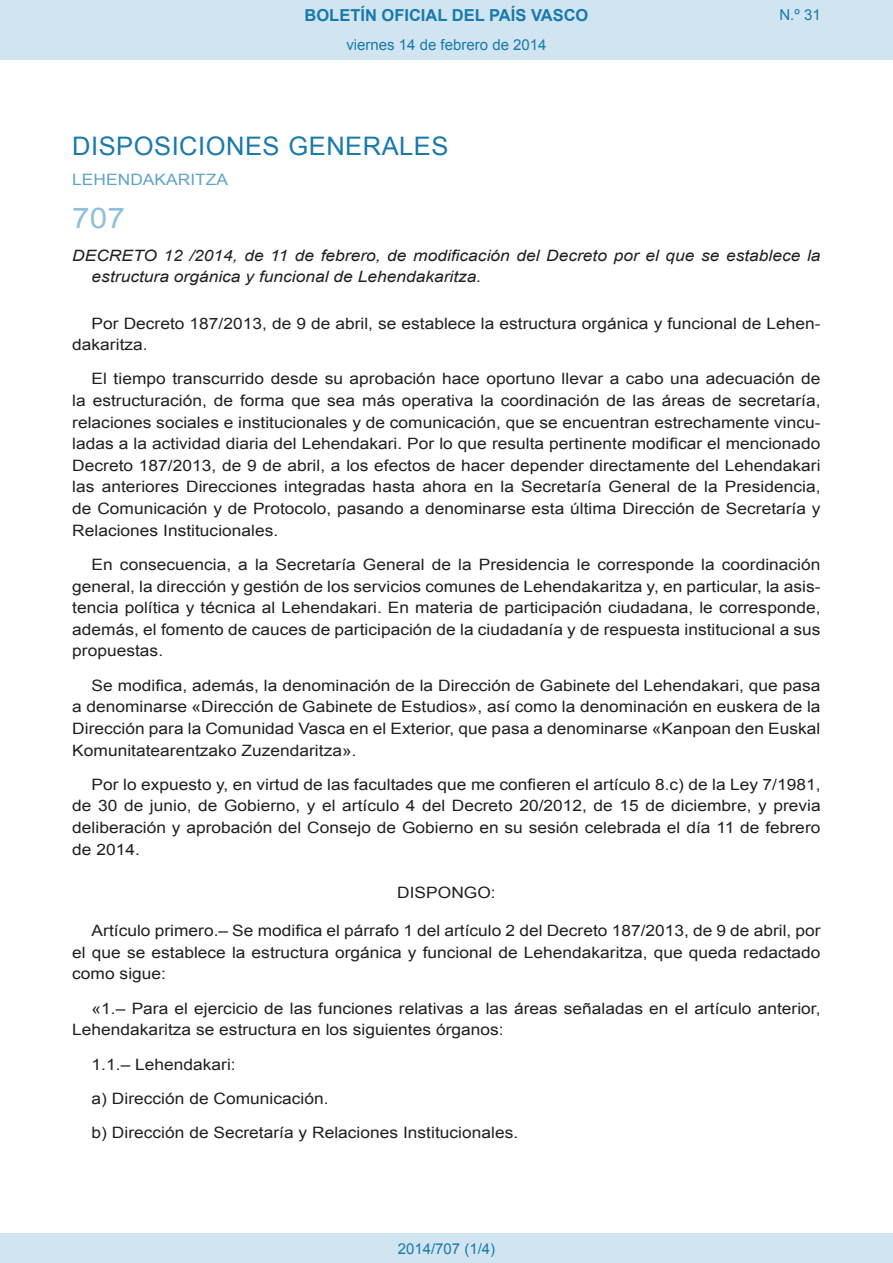
<style>
.page{position:relative;width:893px;height:1263px;background:#fff}
.page>*{position:absolute;margin:0;border:0;box-sizing:border-box;transform-origin:0 0}
.BOPVOrden{font:28.5px "Arial";color:#90c0db;scale:1.11 1}
.BOPVSeccion{font:25.5px "Arial";letter-spacing:.02em;color:#1879ad}
.t1{font:700 16.5px "Arial";color:#1879ad}
.BOPVDetalle{font:15.6px/21.6px "Arial";color:#231f20;text-align:justify;scale:1.11 1}
.BOPVTitulo{font:italic 15.6px/21px "Arial";color:#231f20;scale:1.11 1}
.BOPVOrganismo{font:15.6px "Arial";letter-spacing:.005em;color:#5ea4ca;scale:1.11 1}
.BOPVClave{font:15.6px "Arial";color:#231f20;scale:1.11 1}
.Paginacion_Centro{font:15px "Arial";color:#1879ad}
</style>
<div class="page">
<div style="left:0;top:0;width:893px;height:60px;background:#d0e5f0"></div>
<div style="left:0;top:1233px;width:893px;height:30px;background:#d0e5f0"></div>
<p class="t1" style="left:305px;top:4px;width:285px">BOLETÍN OFICIAL DEL PAÍS VASCO</p>
<p class="Paginacion_Centro" style="left:346px;top:35px;width:202px">viernes 14 de febrero de 2014</p>
<p class="Paginacion_Centro" style="left:779px;top:5px;width:43px">N.º 31</p>
<p class="BOPVSeccion" style="left:72px;top:129px;width:378px">DISPOSICIONES GENERALES</p>
<p class="BOPVOrganismo" style="left:72px;top:169px;width:142px">LEHENDAKARITZA</p>
<p class="BOPVOrden" style="left:72px;top:199px;width:49px">707</p>
<p class="BOPVTitulo" style="left:92px;top:246px;width:658px;text-indent:-19px">DECRETO 12 /2014, de 11 de febrero, de modificación del Decreto por el que se establece la estructura orgánica y funcional de Lehendakaritza.</p>
<p class="BOPVDetalle" style="left:72px;top:313px;width:676px;line-height:21px;text-indent:19px">Por Decreto 187/2013, de 9 de abril, se establece la estructura orgánica y funcional de Lehen&shy;dakaritza.</p>
<p class="BOPVDetalle" style="left:72px;top:368px;width:676px;text-indent:19px">El tiempo transcurrido desde su aprobación hace oportuno llevar a cabo una adecuación de la estructuración, de forma que sea más operativa la coordinación de las áreas de secretaría, relaciones sociales e institucionales y de comunicación, que se encuentran estrechamente vincu&shy;ladas a la actividad diaria del Lehendakari. Por lo que resulta pertinente modificar el mencionado Decreto 187/2013, de 9 de abril, a los efectos de hacer depender directamente del Lehendakari las anteriores Direcciones integradas hasta ahora en la Secretaría General de la Presidencia, de Comunicación y de Protocolo, pasando a denominarse esta última Dirección de Secretaría y Relaciones Institucionales.</p>
<p class="BOPVDetalle" style="left:72px;top:554px;width:676px;text-indent:19px">En consecuencia, a la Secretaría General de la Presidencia le corresponde la coordinación general, la dirección y gestión de los servicios comunes de Lehendakaritza y, en particular, la asis&shy;tencia política y técnica al Lehendakari. En materia de participación ciudadana, le corresponde, además, el fomento de cauces de participación de la ciudadanía y de respuesta institucional a sus propuestas.</p>
<p class="BOPVDetalle" style="left:72px;top:675px;width:676px;text-indent:19px">Se modifica, además, la denominación de la Dirección de Gabinete del Lehendakari, que pasa a denominarse «Dirección de Gabinete de Estudios», así como la denominación en euskera de la Dirección para la Comunidad Vasca en el Exterior, que pasa a denominarse «Kanpoan den Euskal Komunitatearentzako Zuzendaritza».</p>
<p class="BOPVDetalle" style="left:72px;top:774px;width:676px;text-indent:19px">Por lo expuesto y, en virtud de las facultades que me confieren el artículo 8.c) de la Ley 7/1981, de 30 de junio, de Gobierno, y el artículo 4 del Decreto 20/2012, de 15 de diciembre, y previa deliberación y aprobación del Consejo de Gobierno en su sesión celebrada el día 11 de febrero de 2014.</p>
<p class="BOPVClave" style="left:397px;top:882px;width:90px">DISPONGO:</p>
<p class="BOPVDetalle" style="left:72px;top:920px;width:676px;text-indent:19px">Artículo primero.– Se modifica el párrafo 1 del artículo 2 del Decreto 187/2013, de 9 de abril, por el que se establece la estructura orgánica y funcional de Lehendakaritza, que queda redactado como sigue:</p>
<p class="BOPVDetalle" style="left:72px;top:997px;width:676px;text-indent:19px">«1.– Para el ejercicio de las funciones relativas a las áreas señaladas en el artículo anterior,<br>Lehendakaritza se estructura en los siguientes órganos:</p>
<p class="BOPVDetalle" style="left:92px;top:1053px;width:131px">1.1.– Lehendakari:</p>
<p class="BOPVDetalle" style="left:92px;top:1088px;width:215px">a) Dirección de Comunicación.</p>
<p class="BOPVDetalle" style="left:92px;top:1122px;width:386px">b) Dirección de Secretaría y Relaciones Institucionales.</p>
<p class="Paginacion_Centro" style="left:398px;top:1238px;width:99px">2014/707 (1/4)</p>
</div>
